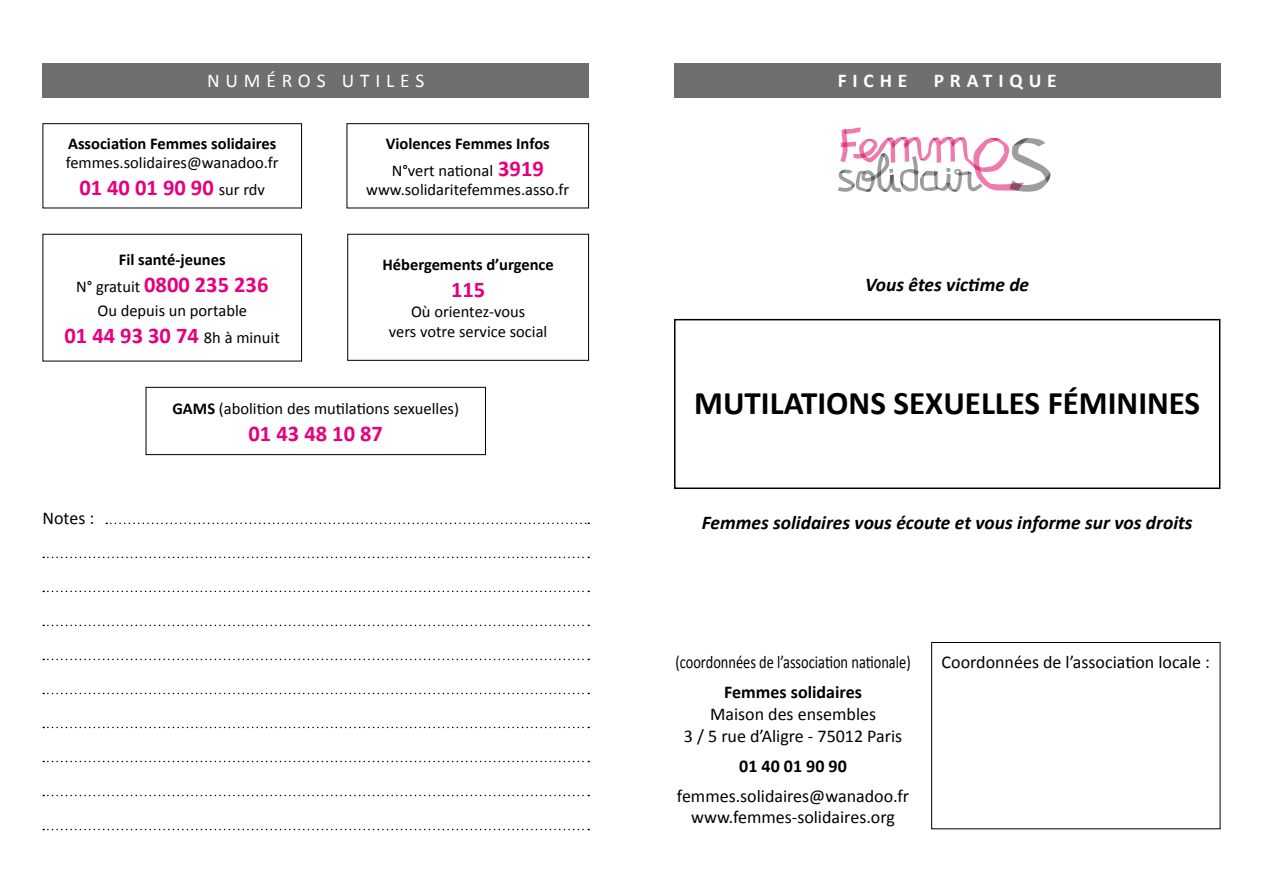
<style>
.page{position:relative;width:1263px;height:893px;background:#fff}
.page>*{position:absolute;margin:0;border:0;box-sizing:border-box;transform-origin:0 0}
.t1{font:700 33px "Calibri";color:#000}
.t2{font:700 22.5px "Calibri";color:#e6007d}
.t3{font:italic 700 19.5px "Calibri";color:#000}
.t4{font:19.5px "Calibri";letter-spacing:.3em;color:#fff}
.t5{font:700 19.5px "Calibri";letter-spacing:.3em;color:#fff}
.t6{font:18px/21.6px "Calibri";color:#000;text-align:center}
.t7{font:18px "Calibri";color:#000;scale:.8 1}
.t8{font:700 18px "Calibri";color:#000}
.t9{font:16.5px/19.8px "Calibri";color:#000;text-align:center}
.t10{font:700 16.5px/27px "Calibri";color:#000;text-align:center}
.s1{font-weight:400;font-size:16.5px;color:#000}
.s2{font-weight:400}
.s3{font-size:22.5px;color:#e6007d}
.s4{font-weight:700}
</style>
<div class="page">
<div style="left:674px;top:319px;width:546px;height:170px;border:2px solid #000"></div>
<div style="left:931px;top:642px;width:289px;height:187px;border:1px solid #000"></div>
<div style="left:674px;top:64px;width:546px;height:34px;background:#706f6f"></div>
<svg style="left:838px;top:128px;width:212px;height:64px"></svg>
<div style="left:43px;top:64px;width:546px;height:34px;background:#706f6f"></div>
<div style="left:43px;top:123px;width:259px;height:85px;border:1px solid #000"></div>
<div style="left:347px;top:123px;width:242px;height:85px;border:1px solid #000"></div>
<div style="left:347px;top:234px;width:242px;height:127px;border:1px solid #000"></div>
<svg style="left:43px;top:829px;width:546px;height:1px"></svg>
<svg style="left:43px;top:795px;width:546px;height:1px"></svg>
<svg style="left:43px;top:761px;width:546px;height:1px"></svg>
<svg style="left:43px;top:727px;width:546px;height:1px"></svg>
<svg style="left:43px;top:693px;width:546px;height:1px"></svg>
<svg style="left:43px;top:659px;width:546px;height:1px"></svg>
<svg style="left:43px;top:625px;width:546px;height:1px"></svg>
<svg style="left:43px;top:591px;width:546px;height:1px"></svg>
<svg style="left:43px;top:557px;width:546px;height:1px"></svg>
<svg style="left:106px;top:523px;width:483px;height:1px"></svg>
<div style="left:146px;top:387px;width:340px;height:68px;border:1px solid #000"></div>
<p class="t4" style="left:207px;top:68px;width:219px">NUMÉROS UTILES</p>
<p class="t5" style="left:838px;top:68px;width:71px">FICHE</p>
<p class="t5" style="left:934px;top:68px;width:125px">PRATIQUE</p>
<p class="t10" style="left:68px;top:130px;width:210px">Association Femmes solidaires</p>
<p class="t9" style="left:66px;top:153px;width:214px">femmes.solidaires@wanadoo.fr</p>
<h2 class="t2" style="left:79px;top:174px;width:187px">01 40 01 90 90 <span class="s1">sur rdv</span></h2>
<p class="t10" style="left:119px;top:246px;width:108px">Fil santé-jeunes</p>
<h2 class="t2" style="left:76px;top:270px;width:194px"><span class="s1">N° gratuit</span> 0800 235 236</h2>
<p class="t9" style="left:97px;top:301px;width:151px">Ou depuis un portable</p>
<h2 class="t2" style="left:64px;top:321px;width:217px">01 44 93 30 74 <span class="s1">8h à minuit</span></h2>
<p class="t10" style="left:386px;top:130px;width:166px">Violences Femmes Infos<br><span class="s2">N°vert national</span> <span class="s3">3919</span></p>
<p class="t9" style="left:366px;top:180px;width:205px">www.solidaritefemmes.asso.fr</p>
<p class="t10" style="left:382px;top:251px;width:173px">Hébergements d’urgence</p>
<h2 class="t2" style="left:451px;top:275px;width:36px">115</h2>
<p class="t9" style="left:389px;top:302px;width:160px">Où orientez-vous<br>vers votre service social</p>
<p class="t6" style="left:43px;top:507px;width:53px">Notes :</p>
<p class="t9" style="left:172px;top:398px;width:288px"><span class="s4">GAMS</span> (abolition des mutilations sexuelles)</p>
<h2 class="t2" style="left:249px;top:419px;width:136px">01 43 48 10 87</h2>
<p class="t3" style="left:865px;top:272px;width:165px">Vous êtes victime de</p>
<h1 class="t1" style="left:694px;top:382px;width:507px">MUTILATIONS SEXUELLES FÉMININES</h1>
<p class="t3" style="left:702px;top:510px;width:492px">Femmes solidaires vous écoute et vous informe sur vos droits</p>
<p class="t7" style="left:675px;top:651px;width:296px">(coordonnées de l’association nationale)</p>
<p class="t8" style="left:724px;top:681px;width:139px">Femmes solidaires</p>
<p class="t6" style="left:684px;top:703px;width:220px">Maison des ensembles<br>3 / 5 rue d’Aligre - 75012 Paris</p>
<p class="t8" style="left:739px;top:754px;width:109px">01 40 01 90 90</p>
<p class="t6" style="left:677px;top:785px;width:234px">femmes.solidaires@wanadoo.fr www.femmes-solidaires.org</p>
<p class="t6" style="left:942px;top:652px;width:270px">Coordonnées de l’association locale :</p>
</div>
